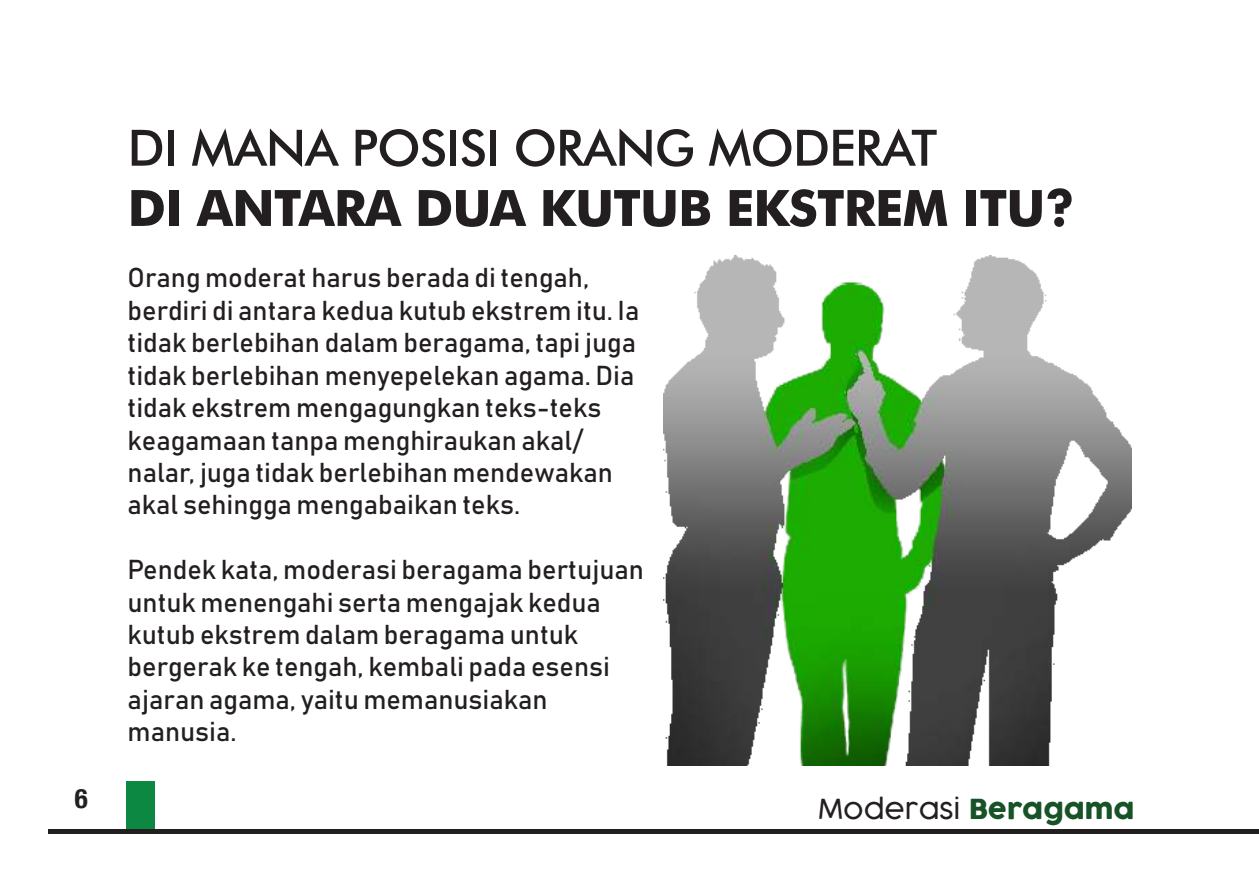
<style>
.page{position:relative;width:1259px;height:893px;background:#fff}
.page>*{position:absolute;margin:0;border:0;box-sizing:border-box;transform-origin:0 0}
.t1{font:700 50.1px "Futura BT";letter-spacing:-.02em;color:#231f20}
.t2{font:500 50.1px "Futura BT";letter-spacing:-.02em;color:#231f20}
.t3{font:27px/32.4px "Bahnschrift 400 100";color:#231f20}
.t4{font:300 27px "Cocogoose";color:#231f20}
.t5{font:700 condensed 27px "Helvetica Neue";color:#231f20}
.s1{font-weight:400;color:#185328}
</style>
<div class="page">
<hr style="left:48px;top:829px;width:1211px;height:4px;background:#231f20">
<div style="left:127px;top:782px;width:28px;height:47px;background:#0d8842"></div>
<img style="left:663px;top:255px;width:468px;height:510px">
<p class="t5" style="left:75px;top:776px;width:14px">6</p>
<h1 class="t2" style="left:128px;top:117px;width:811px">DI MANA POSISI ORANG MODERAT</h1>
<h1 class="t1" style="left:128px;top:178px;width:948px">DI ANTARA DUA KUTUB EKSTREM ITU?</h1>
<p class="t3" style="left:128px;top:261px;width:513px">Orang moderat harus berada di tengah, berdiri di antara kedua kutub ekstrem itu. Ia tidak berlebihan dalam beragama, tapi juga tidak berlebihan menyepelekan agama. Dia tidak ekstrem mengagungkan teks-teks keagamaan tanpa menghiraukan akal/ nalar, juga tidak berlebihan mendewakan akal sehingga mengabaikan teks.</p>
<p class="t3" style="left:128px;top:553px;width:518px">Pendek kata, moderasi beragama bertujuan untuk menengahi serta mengajak kedua kutub ekstrem dalam beragama untuk bergerak ke tengah, kembali pada esensi ajaran agama, yaitu memanusiakan manusia.</p>
<p class="t4" style="left:818px;top:790px;width:317px">Moderasi <span class="s1">Beragama</span></p>
</div>
